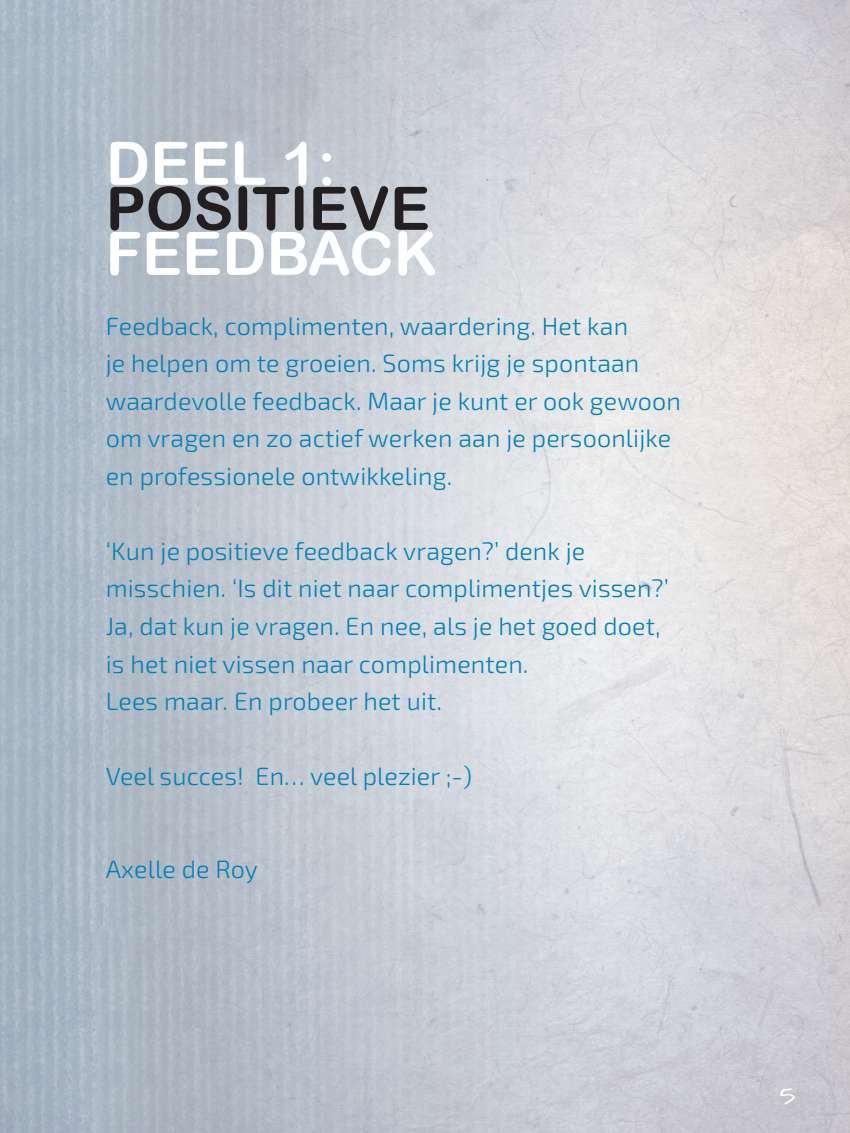
<style>
.page{position:relative;width:850px;height:1133px;background:#fff}
.page>*{position:absolute;margin:0;border:0;box-sizing:border-box;transform-origin:0 0}
.t1{font:60px "Arial Rounded MT Bold";color:#fff}
.t2{font:60px "Arial Rounded MT Bold";color:#231f20}
.t3{font:300 25px/37.5px "Exo 2.0";letter-spacing:.005em;color:#0080b6}
</style>
<div class="page">
<img style="left:1px;top:0;width:848px;height:1133px">
<svg style="left:779px;top:1088px;width:16px;height:17px"></svg>
<h1 class="t1" style="left:106px;top:128px;width:232px">DEEL 1:</h1>
<h1 class="t2" style="left:106px;top:173px;width:325px">POSITIEVE</h1>
<h1 class="t1" style="left:106px;top:218px;width:334px">FEEDBACK</h1>
<p class="t3" style="left:106px;top:308px;width:576px">Feedback, complimenten, waardering. Het kan<br>je helpen om te groeien. Soms krijg je spontaan waardevolle feedback. Maar je kunt er ook gewoon om vragen en zo actief werken aan je persoonlijke en professionele ontwikkeling.</p>
<p class="t3" style="left:106px;top:533px;width:564px">‘Kun je positieve feedback vragen?’ denk je misschien. ‘Is dit niet naar complimentjes vissen?’ Ja, dat kun je vragen. En nee, als je het goed doet, is het niet vissen naar complimenten.<br>Lees maar. En probeer het uit.</p>
<p class="t3" style="left:106px;top:758px;width:368px">Veel succes! En… veel plezier ;-)</p>
<p class="t3" style="left:106px;top:850px;width:154px">Axelle de Roy</p>
</div>
